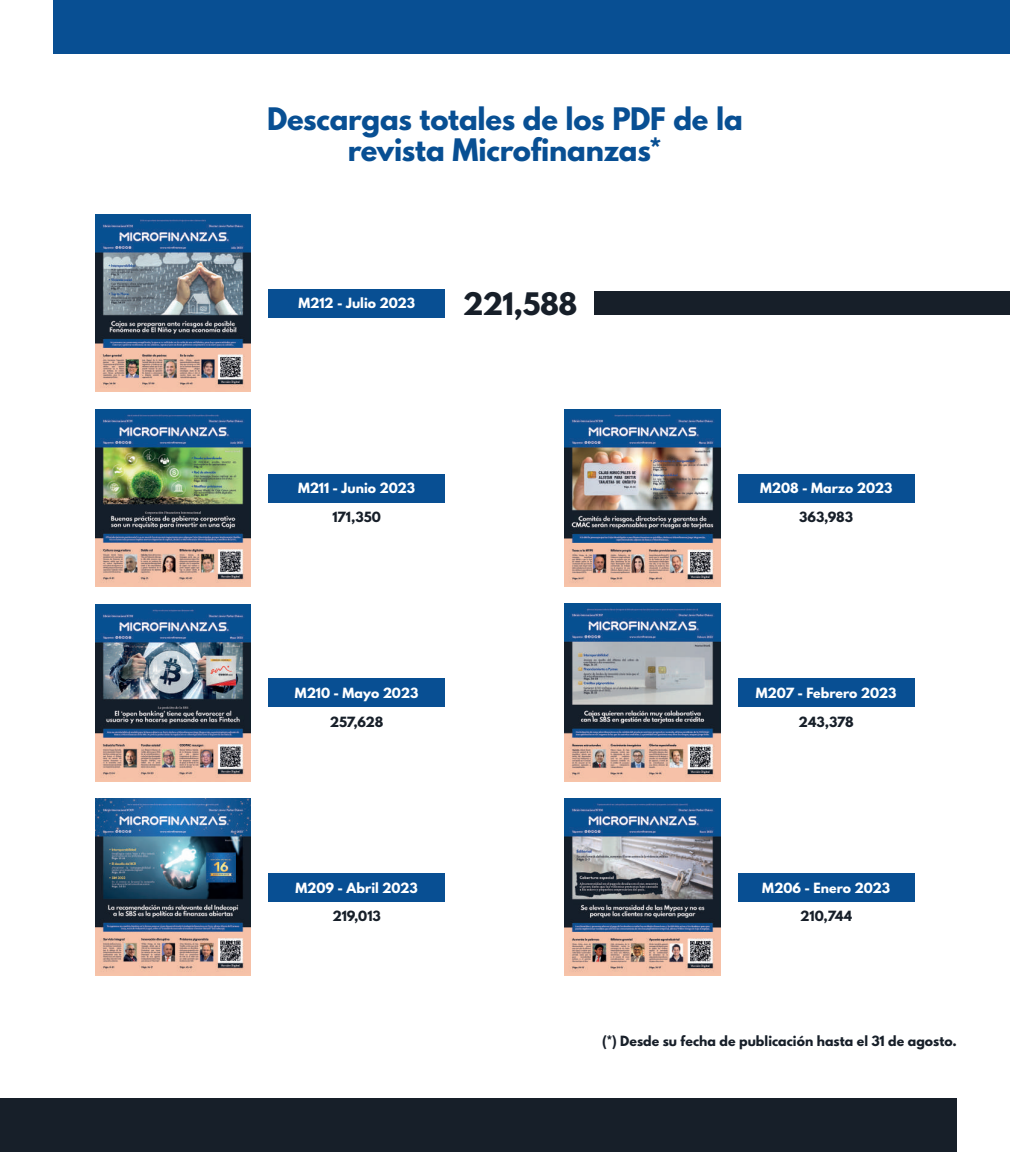
<style>
.page{position:relative;width:1010px;height:1152px;background:#fff}
.page>*{position:absolute;margin:0;border:0;box-sizing:border-box;transform-origin:0 0}
.t1{font:700 27.5px/31.2px "League Spartan";letter-spacing:-.01em;color:#084f93;text-align:center}
.t2{font:700 27.5px "League Spartan";letter-spacing:-.025em;color:#171f29}
.t3{font:700 12.5px "League Spartan";letter-spacing:-.005em;color:#fff}
.t4{font:700 12.5px "League Spartan";letter-spacing:.005em;color:#171f29}
</style>
<div class="page">
<div style="left:0;top:1098px;width:957px;height:54px;background:#171f29"></div>
<div style="left:269px;top:289px;width:176px;height:28px;background:#084f93"></div>
<div style="left:53px;top:0;width:957px;height:53px;background:#084f93"></div>
<img style="left:96px;top:214px;width:155px;height:178px">
<div style="left:268px;top:678px;width:177px;height:29px;background:#084f93"></div>
<div style="left:268px;top:873px;width:177px;height:28px;background:#084f93"></div>
<div style="left:268px;top:474px;width:177px;height:28px;background:#084f93"></div>
<div style="left:738px;top:678px;width:176px;height:29px;background:#084f93"></div>
<div style="left:738px;top:873px;width:176px;height:28px;background:#084f93"></div>
<div style="left:738px;top:474px;width:176px;height:28px;background:#084f93"></div>
<img style="left:96px;top:409px;width:155px;height:177px">
<img style="left:96px;top:604px;width:155px;height:177px">
<img style="left:96px;top:799px;width:155px;height:176px">
<img style="left:565px;top:409px;width:155px;height:177px">
<img style="left:565px;top:604px;width:155px;height:177px">
<img style="left:565px;top:798px;width:155px;height:177px">
<div style="left:594px;top:291px;width:416px;height:24px;background:#171f29"></div>
<h1 class="t1" style="left:267px;top:103px;width:477px">Descargas totales de los PDF de la revista Microfinanzas*</h1>
<p class="t3" style="left:299px;top:294px;width:118px">M212 - Julio 2023</p>
<h1 class="t2" style="left:463px;top:282px;width:116px">221,588</h1>
<p class="t3" style="left:298px;top:478px;width:119px">M211 - Junio 2023</p>
<p class="t4" style="left:332px;top:507px;width:50px">171,350</p>
<p class="t3" style="left:760px;top:478px;width:134px">M208 - Marzo 2023</p>
<p class="t4" style="left:799px;top:507px;width:56px">363,983</p>
<p class="t3" style="left:295px;top:683px;width:125px">M210 - Mayo 2023</p>
<p class="t3" style="left:756px;top:683px;width:142px">M207 - Febrero 2023</p>
<p class="t4" style="left:330px;top:711px;width:55px">257,628</p>
<p class="t4" style="left:798px;top:711px;width:57px">243,378</p>
<p class="t3" style="left:295px;top:878px;width:124px">M209 - Abril 2023</p>
<p class="t3" style="left:762px;top:878px;width:129px">M206 - Enero 2023</p>
<p class="t4" style="left:333px;top:906px;width:50px">219,013</p>
<p class="t4" style="left:800px;top:906px;width:53px">210,744</p>
<p class="t4" style="left:602px;top:1030px;width:356px">(*) Desde su fecha de publicación hasta el 31 de agosto.</p>
</div>
